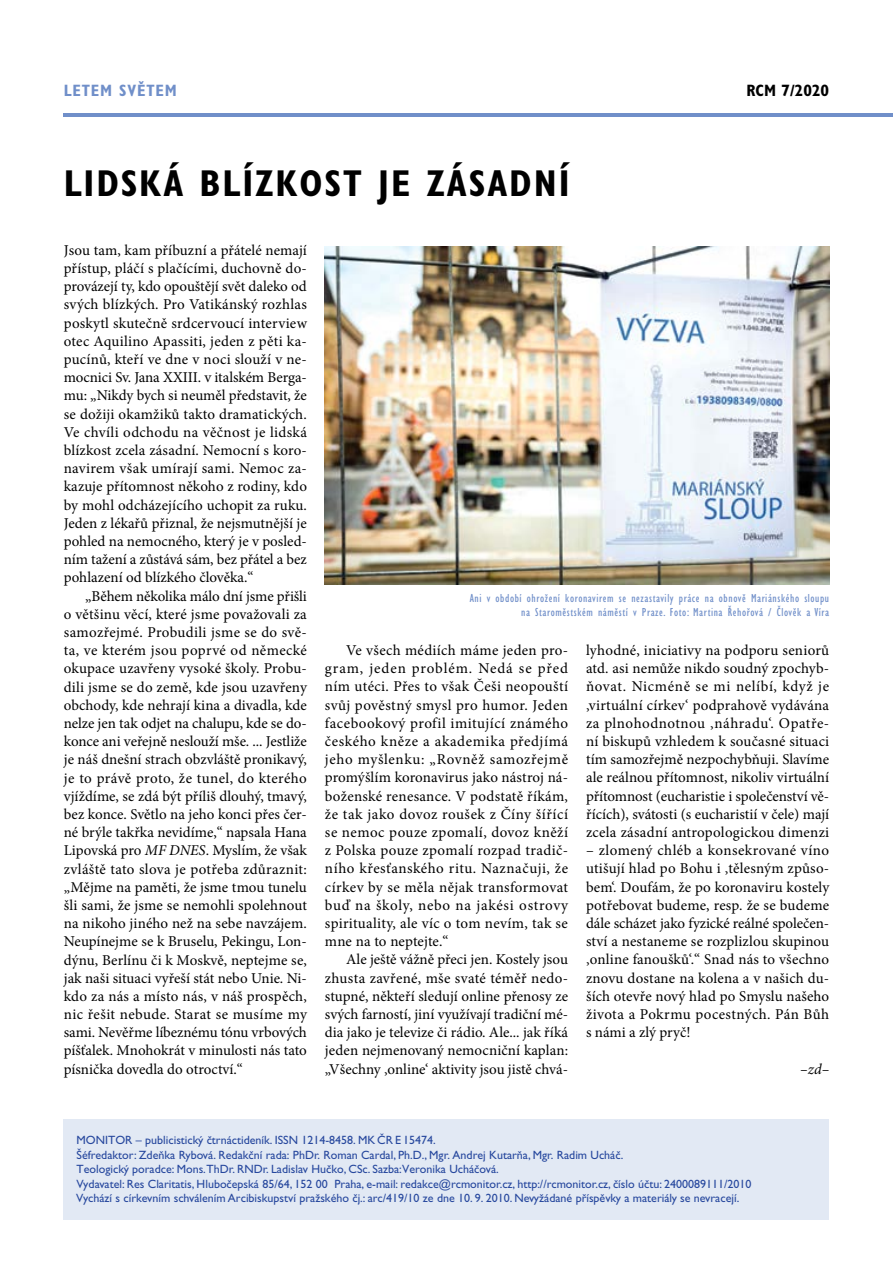
<style>
.page{position:relative;width:893px;height:1263px;background:#fff}
.page>*{position:absolute;margin:0;border:0;box-sizing:border-box;transform-origin:0 0}
.t1{font:700 condensed 37.5px "Gill Sans Std";letter-spacing:.05em;color:#000}
.t2{font:700 condensed 16.5px "Gill Sans Std";letter-spacing:.05em;color:#708fc9}
.t3{font:700 condensed 16.5px "Gill Sans Std";color:#000}
.t4{font:15px/18.1px "Minion Pro";letter-spacing:.005em;color:#000;text-align:justify}
.t5{font:italic 15px "Minion Pro";color:#000}
.t6{font:12px/14.4px "Gill Sans Std";color:#27489e}
.t7{font:condensed 12px/13.5px "Gill Sans Std";letter-spacing:.05em;color:#708fc9;text-align:right}
.s1{font-style:italic}
</style>
<div class="page">
<hr style="left:64px;top:113px;width:829px;height:4px;background:#708fc9">
<div style="left:64px;top:1118px;width:765px;height:101px;background:#e2e9f4"></div>
<img style="left:325px;top:247px;width:504px;height:338px">
<p class="t2" style="left:64px;top:81px;width:115px">LETEM SVĚTEM</p>
<p class="t3" style="left:746px;top:81px;width:84px">RCM 7/2020</p>
<h1 class="t1" style="left:64px;top:161px;width:40px">LIDSK</h1>
<h1 class="t1" style="left:163px;top:161px;width:114px">Á BLÍZKOST</h1>
<h1 class="t1" style="left:378px;top:161px;width:113px">JE ZÁSADN</h1>
<h1 class="t1" style="left:559px;top:161px;width:12px">Í</h1>
<p class="t4" style="left:64px;top:241px;width:245px">Jsou tam, kam příbuzní a přátelé nemají přístup, pláčí s plačícími, duchovně do&shy;provázejí ty, kdo opouštějí svět daleko od svých blízkých. Pro Vatikánský rozhlas poskytl skutečně srdcervoucí interview otec Aquilino Apassiti, jeden z pěti ka&shy;pucínů, kteří ve dne v noci slouží v ne&shy;mocnici Sv. Jana XXIII. v italském Berga&shy;mu: „Nikdy bych si neuměl představit, že se dožiji okamžiků takto dramatických.<br>Ve chvíli odchodu na věčnost je lidská blízkost zcela zásadní. Nemocní s koro&shy;navirem však umírají sami. Nemoc za&shy;kazuje přítomnost někoho z rodiny, kdo by mohl odcházejícího uchopit za ruku.<br>Jeden z lékařů přiznal, že nejsmutnější je pohled na nemocného, který je v posled&shy;ním tažení a zůstává sám, bez přátel a bez pohlazení od blízkého člověka.“</p>
<p class="t4" style="left:64px;top:587px;width:245px;text-indent:21px">„Během několika málo dní jsme přišli o většinu věcí, které jsme považovali za samozřejmé. Probudili jsme se do svě&shy;ta, ve kterém jsou poprvé od německé okupace uzavřeny vysoké školy. Probu&shy;dili jsme se do země, kde jsou uzavřeny obchody, kde nehrají kina a divadla, kde nelze jen tak odjet na chalupu, kde se do&shy;konce ani veřejně neslouží mše. ... Jestliže je náš dnešní strach obzvláště pronikavý, je to právě proto, že tunel, do kterého vjíždíme, se zdá být příliš dlouhý, tmavý, bez konce. Světlo na jeho konci přes čer&shy;né brýle takřka nevidíme,“ napsala Hana Lipovská pro <span class="s1">MF DNES</span>. Myslím, že však zvláště tato slova je potřeba zdůraznit: „Mějme na paměti, že jsme tmou tunelu šli sami, že jsme se nemohli spolehnout na nikoho jiného než na sebe navzájem.<br>Neupínejme se k Bruselu, Pekingu, Lon&shy;dýnu, Berlínu či k Moskvě, neptejme se, jak naši situaci vyřeší stát nebo Unie. Ni&shy;kdo za nás a místo nás, v náš prospěch, nic řešit nebude. Starat se musíme my sami. Nevěřme líbeznému tónu vrbových píšťalek. Mnohokrát v minulosti nás tato písnička dovedla do otroctví.“</p>
<p class="t7" style="left:470px;top:592px;width:361px">Ani v období ohrožení koronavirem se nezastavily práce na obnově Mariánského sloupu na Staroměstském náměstí v Praze. Foto: Martina Řehořová / Člověk a Víra</p>
<p class="t4" style="left:325px;top:641px;width:245px;text-indent:21px">Ve všech médiích máme jeden pro&shy;gram, jeden problém. Nedá se před ním utéci. Přes to však Češi neopouští svůj pověstný smysl pro humor. Jeden facebookový profil imitující známého českého kněze a akademika předjímá jeho myšlenku: „Rovněž samozřejmě promýšlím koronavirus jako nástroj ná&shy;boženské renesance. V podstatě říkám, že tak jako dovoz roušek z Číny šířící se nemoc pouze zpomalí, dovoz kněží z Polska pouze zpomalí rozpad tradič&shy;ního křesťanského ritu. Naznačuji, že církev by se měla nějak transformovat buď na školy, nebo na jakési ostrovy spirituality, ale víc o tom nevím, tak se mne na to neptejte.“</p>
<p class="t4" style="left:325px;top:951px;width:245px;text-indent:21px">Ale ještě vážně přeci jen. Kostely jsou zhusta zavřené, mše svaté téměř nedo&shy;stupné, někteří sledují online přenosy ze svých farností, jiní využívají tradiční mé&shy;dia jako je televize či rádio. Ale... jak říká jeden nejmenovaný nemocniční kaplan: „Všechny ‚online‘ aktivity jsou jistě chvá-</p>
<p class="t4" style="left:586px;top:641px;width:245px">lyhodné, iniciativy na podporu seniorů atd. asi nemůže nikdo soudný zpochyb&shy;ňovat. Nicméně se mi nelíbí, když je ‚virtuální církev‘ podprahově vydávána za plnohodnotnou ‚náhradu‘. Opatře&shy;ní biskupů vzhledem k současné situaci tím samozřejmě nezpochybňuji. Slavíme ale reálnou přítomnost, nikoliv virtuální přítomnost (eucharistie i společenství vě&shy;řících), svátosti (s eucharistií v čele) mají zcela zásadní antropologickou dimenzi</p>
<p class="t4" style="left:586px;top:841px;width:245px">– zlomený chléb a konsekrované víno utišují hlad po Bohu i ‚tělesným způso&shy;bem‘. Doufám, že po koronaviru kostely potřebovat budeme, resp. že se budeme dále scházet jako fyzické reálné společen&shy;ství a nestaneme se rozplizlou skupinou ‚online fanoušků‘.“ Snad nás to všechno znovu dostane na kolena a v našich du&shy;ších otevře nový hlad po Smyslu našeho života a Pokrmu pocestných. Pán Bůh s námi a zlý pryč!</p>
<p class="t5" style="left:800px;top:1058px;width:30px">–zd–</p>
<p class="t6" style="left:76px;top:1133px;width:677px">MONITOR – publicistický čtrnáctideník. ISSN 1214-8458. MK ČR E 15474.<br>Šéfredaktor: Zdeňka Rybová. Redakční rada: PhDr. Roman Cardal, Ph.D., Mgr. Andrej Kutarňa, Mgr. Radim Ucháč.<br>Teologický poradce: Mons.ThDr. RNDr. Ladislav Hučko, CSc. Sazba:Veronika Ucháčová.<br>Vydavatel: Res Claritatis, Hlubočepská 85/64, 152 00 Praha, e-mail: redakce@rcmonitor.cz, http://rcmonitor.cz, číslo účtu: 2400089111/2010<br>Vychází s církevním schválením Arcibiskupství pražského čj.: arc/419/10 ze dne 10. 9. 2010. Nevyžádané příspěvky a materiály se nevracejí.</p>
</div>
